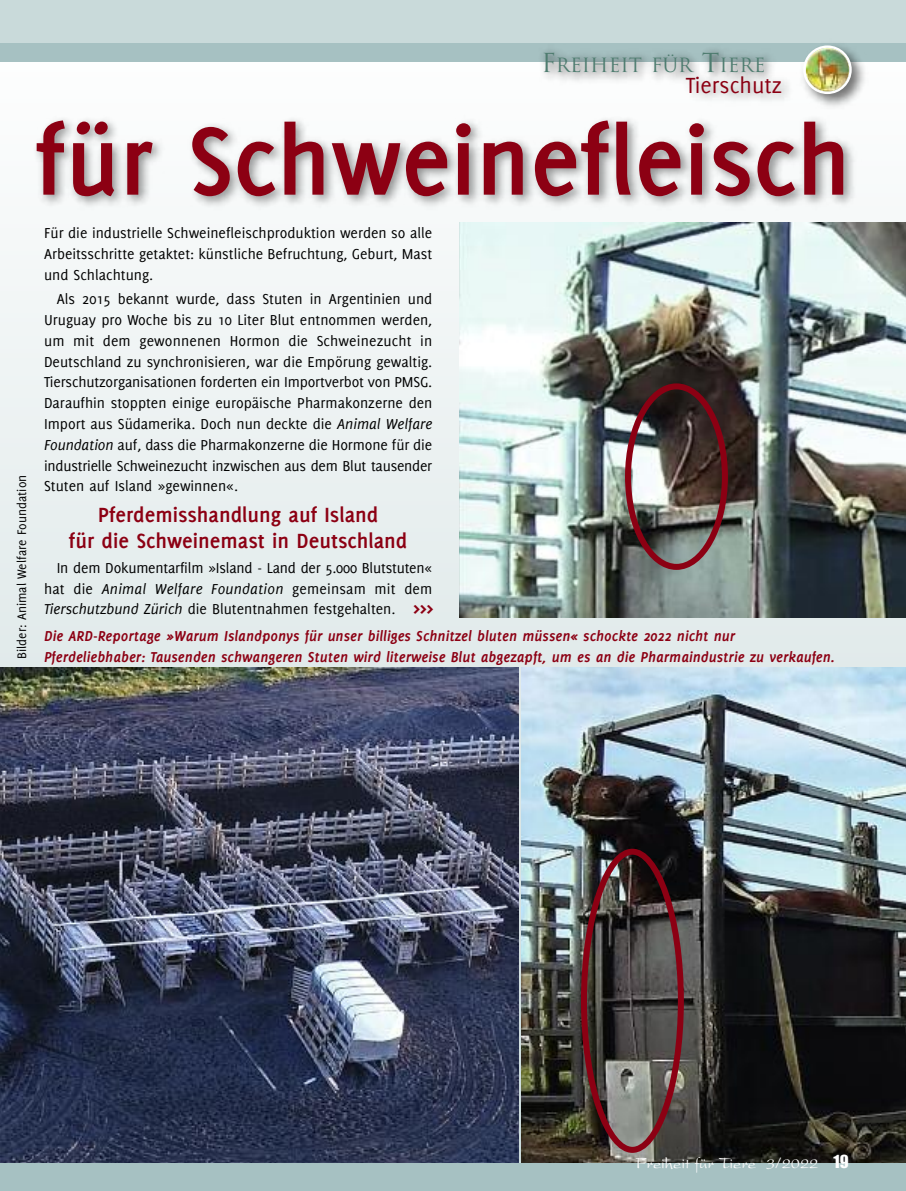
<style>
.page{position:relative;width:906px;height:1191px;background:#fff}
.page>*{position:absolute;margin:0;border:0;box-sizing:border-box;transform-origin:0 0}
.t1{font:700 105px "Delicious";color:#8c0013}
.t2{font:24px "Delicious";color:#8c0013}
.t3{font:700 22.5px/26.2px "Delicious";color:#8c0013;text-align:center}
.t4{font:19.2px "Trajan";color:#4e7c6f}
.t5{font:16.5px "President";color:#fff}
.t6{font:15.75px/20.9px "Delicious";color:#000;text-align:justify}
.t7{font:italic 700 15.75px/20.9px "Delicious";color:#8c0013}
.t8{font:13.5px "Delicious";color:#000}
.s1{font-size:25.5px}
.s2{font-style:italic}
.s3{font-weight:700;font-size:22.5px;color:#8c0013}
.s4{font-family:"Impact"}
</style>
<div class="page">
<div style="left:0;top:33px;width:906px;height:1135px;background:#e9f0f0"></div>
<img style="left:0;top:667px;width:519px;height:496px">
<img style="left:521px;top:667px;width:385px;height:496px">
<div style="left:0;top:1163px;width:906px;height:28px;background:#a6c1c2"></div>
<div style="left:0;top:0;width:906px;height:44px;background:#c9dada"></div>
<div style="left:0;top:43px;width:906px;height:18px;background:#a6c1c2"></div>
<img style="left:851px;top:52px;width:20px;height:38px">
<svg style="left:820px;top:45px;width:31px;height:45px"></svg>
<div style="left:220px;top:61px;width:276px;height:29px;background:#fdfdfd"></div>
<img style="left:496px;top:46px;width:324px;height:44px">
<img style="left:0;top:90px;width:906px;height:201px">
<img style="left:459px;top:223px;width:447px;height:395px">
<img style="left:625px;top:383px;width:103px;height:187px">
<svg style="left:581px;top:848px;width:103px;height:304px;background:#554342"></svg>
<p class="t4" style="left:541px;top:54px;width:226px"><span class="s1">F</span>REIHEIT FÜR <span class="s1">T</span>IERE</p>
<h2 class="t2" style="left:686px;top:76px;width:98px">Tierschutz</h2>
<h1 class="t1" style="left:35px;top:122px;width:817px">für Schweinefleisch</h1>
<p class="t8" style="left:17px;top:659px;width:186px;rotate:-90deg">Bilder: Animal Welfare Foundation</p>
<p class="t6" style="left:44px;top:224px;width:390px">Für die industrielle Schweinefleischproduktion werden so alle Arbeitsschritte getaktet: künstliche Befruchtung, Geburt, Mast und Schlachtung.</p>
<p class="t6" style="left:44px;top:290px;width:390px;text-indent:13px">Als 2015 bekannt wurde, dass Stuten in Argentinien und Uruguay pro Woche bis zu 10 Liter Blut entnommen werden, um mit dem gewonnenen Hormon die Schweinezucht in Deutschland zu synchronisieren, war die Empörung gewaltig.<br>Tierschutzorganisationen forderten ein Importverbot von PMSG.<br>Daraufhin stoppten einige europäische Pharmakonzerne den Import aus Südamerika. Doch nun deckte die <span class="s2">Animal Welfare Foundation</span> auf, dass die Pharmakonzerne die Hormone für die industrielle Schweinezucht inzwischen aus dem Blut tausender Stuten auf Island »gewinnen«.</p>
<h3 class="t3" style="left:69px;top:502px;width:340px">Pferdemisshandlung auf Island<br>für die Schweinemast in Deutschland</h3>
<p class="t6" style="left:44px;top:558px;width:391px;text-indent:13px">In dem Dokumentarfilm »Island - Land der 5.000 Blutstuten« hat die <span class="s2">Animal Welfare Foundation</span> gemeinsam mit dem <span class="s2">Tierschutzbund Zürich</span> die Blutentnahmen festgehalten. <span class="s3">&gt;&gt;&gt;</span></p>
<p class="t7" style="left:44px;top:626px;width:792px">Die ARD-Reportage »Warum Islandponys für unser billiges Schnitzel bluten müssen« schockte 2022 nicht nur<br>Pferdeliebhaber: Tausenden schwangeren Stuten wird literweise Blut abgezapft, um es an die Pharmaindustrie zu verkaufen.</p>
<p class="t5" style="left:635px;top:1158px;width:215px">Freiheit für Tiere 3/2022 <span class="s4">19</span></p>
</div>
